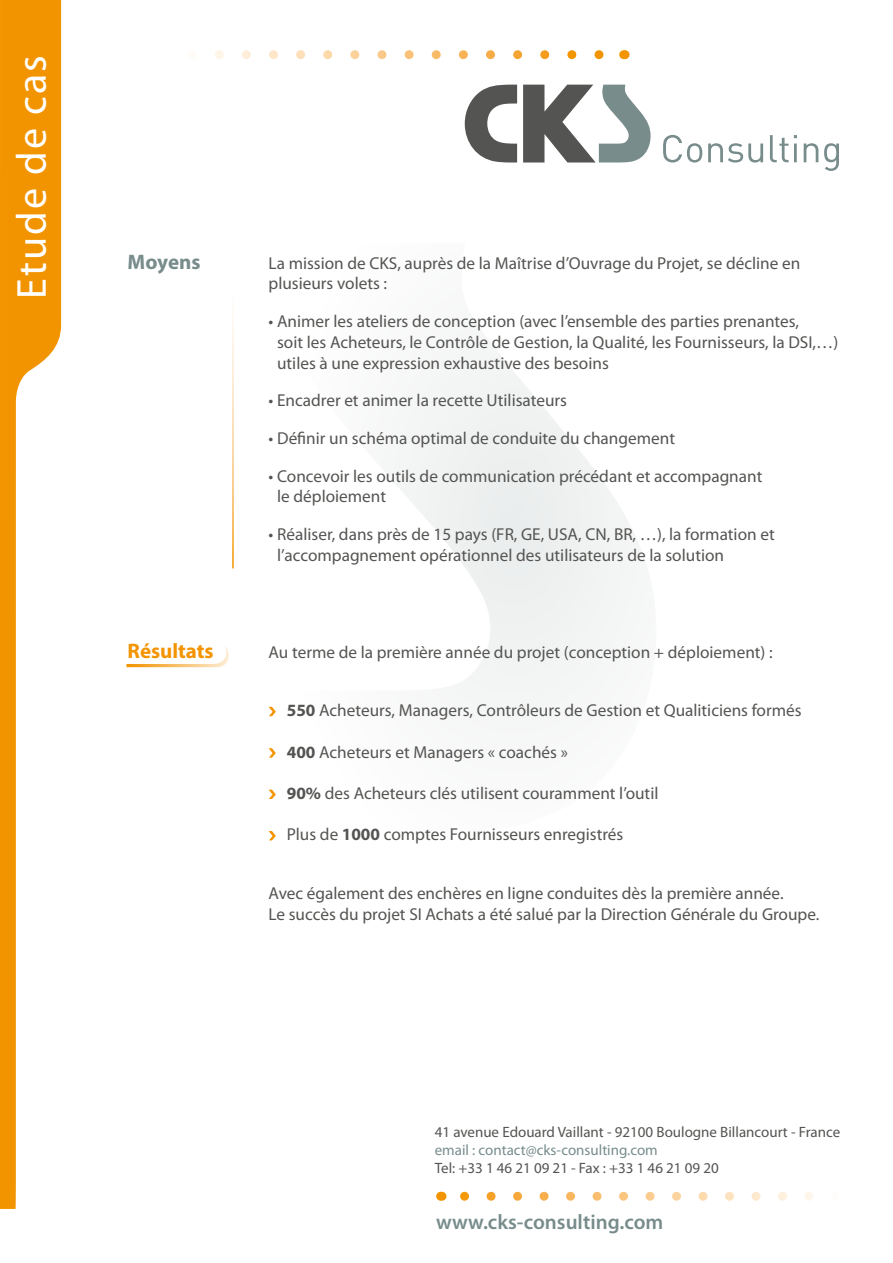
<style>
.page{position:relative;width:893px;height:1263px;background:#fff}
.page>*{position:absolute;margin:0;border:0;box-sizing:border-box;transform-origin:0 0}
.t1{font:42px "Myriad Pro";letter-spacing:.05em;color:#fff}
.t2{font:600 21px "Myriad Pro";color:#788c8c}
.t3{font:700 21px "Myriad Pro";color:#f39400}
.t4{font:700 21px "Myriad Pro";color:#788c8c}
.t5{font:17.25px/20.7px "Myriad Pro";color:#545452}
.t6{font:15px "Myriad Pro";color:#545452}
.t7{font:15px "Myriad Pro";color:#788c8c}
.s1{font-weight:700}
</style>
<div class="page">
<svg style="left:126px;top:645px;width:103px;height:22px"></svg>
<svg style="left:268px;top:341px;width:370px;height:491px"></svg>
<svg style="left:465px;top:85px;width:52px;height:78px"></svg>
<svg style="left:523px;top:85px;width:128px;height:78px"></svg>
<svg style="left:663px;top:135px;width:39px;height:28px"></svg>
<svg style="left:708px;top:143px;width:55px;height:20px"></svg>
<svg style="left:770px;top:135px;width:18px;height:27px"></svg>
<hr style="left:794px;top:144px;width:3px;height:18px;background:#788c8c">
<svg style="left:804px;top:143px;width:14px;height:19px"></svg>
<svg style="left:824px;top:143px;width:15px;height:28px"></svg>
<svg style="left:195px;top:50px;width:409px;height:9px"></svg>
<svg style="left:460px;top:1192px;width:353px;height:9px"></svg>
<svg style="left:269px;top:707px;width:7px;height:9px"></svg>
<svg style="left:269px;top:748px;width:7px;height:10px"></svg>
<svg style="left:269px;top:790px;width:7px;height:9px"></svg>
<svg style="left:269px;top:831px;width:7px;height:9px"></svg>
<svg style="left:0;top:0;width:61px;height:1209px"></svg>
<h1 class="t1" style="left:6px;top:299px;width:245px;rotate:-90deg">Etude de cas</h1>
<p class="t4" style="left:128px;top:248px;width:74px">Moyens</p>
<p class="t5" style="left:269px;top:252px;width:533px">La mission de CKS, auprès de la Maîtrise d’Ouvrage du Projet, se décline en plusieurs volets :</p>
<p class="t5" style="left:277px;top:311px;width:563px;text-indent:-9px">• Animer les ateliers de conception (avec l’ensemble des parties prenantes,<br>soit les Acheteurs, le Contrôle de Gestion, la Qualité, les Fournisseurs, la DSI,…) utiles à une expression exhaustive des besoins</p>
<p class="t5" style="left:269px;top:390px;width:300px">• Encadrer et animer la recette Utilisateurs</p>
<p class="t5" style="left:269px;top:428px;width:408px">• Définir un schéma optimal de conduite du changement</p>
<p class="t5" style="left:277px;top:465px;width:487px;text-indent:-9px">• Concevoir les outils de communication précédant et accompagnant le déploiement</p>
<p class="t5" style="left:277px;top:524px;width:499px;text-indent:-9px">• Réaliser, dans près de 15 pays (FR, GE, USA, CN, BR, …), la formation et l’accompagnement opérationnel des utilisateurs de la solution</p>
<p class="t3" style="left:128px;top:637px;width:88px">Résultats</p>
<p class="t5" style="left:269px;top:641px;width:506px">Au terme de la première année du projet (conception + déploiement) :</p>
<p class="t5" style="left:287px;top:700px;width:516px"><span class="s1">550</span> Acheteurs, Managers, Contrôleurs de Gestion et Qualiticiens formés</p>
<p class="t5" style="left:287px;top:741px;width:283px"><span class="s1">400</span> Acheteurs et Managers « coachés »</p>
<p class="t5" style="left:287px;top:783px;width:373px"><span class="s1">90%</span> des Acheteurs clés utilisent couramment l’outil</p>
<p class="t5" style="left:287px;top:824px;width:338px">Plus de <span class="s1">1000</span> comptes Fournisseurs enregistrés</p>
<p class="t5" style="left:269px;top:882px;width:552px">Avec également des enchères en ligne conduites dès la première année.<br>Le succès du projet SI Achats a été salué par la Direction Générale du Groupe.</p>
<p class="t6" style="left:435px;top:1123px;width:407px">41 avenue Edouard Vaillant - 92100 Boulogne Billancourt - France</p>
<p class="t7" style="left:435px;top:1141px;width:224px">email : contact@cks-consulting.com</p>
<p class="t6" style="left:435px;top:1159px;width:285px">Tel: +33 1 46 21 09 21 - Fax : +33 1 46 21 09 20</p>
<p class="t2" style="left:436px;top:1208px;width:229px">www.cks-consulting.com</p>
</div>
